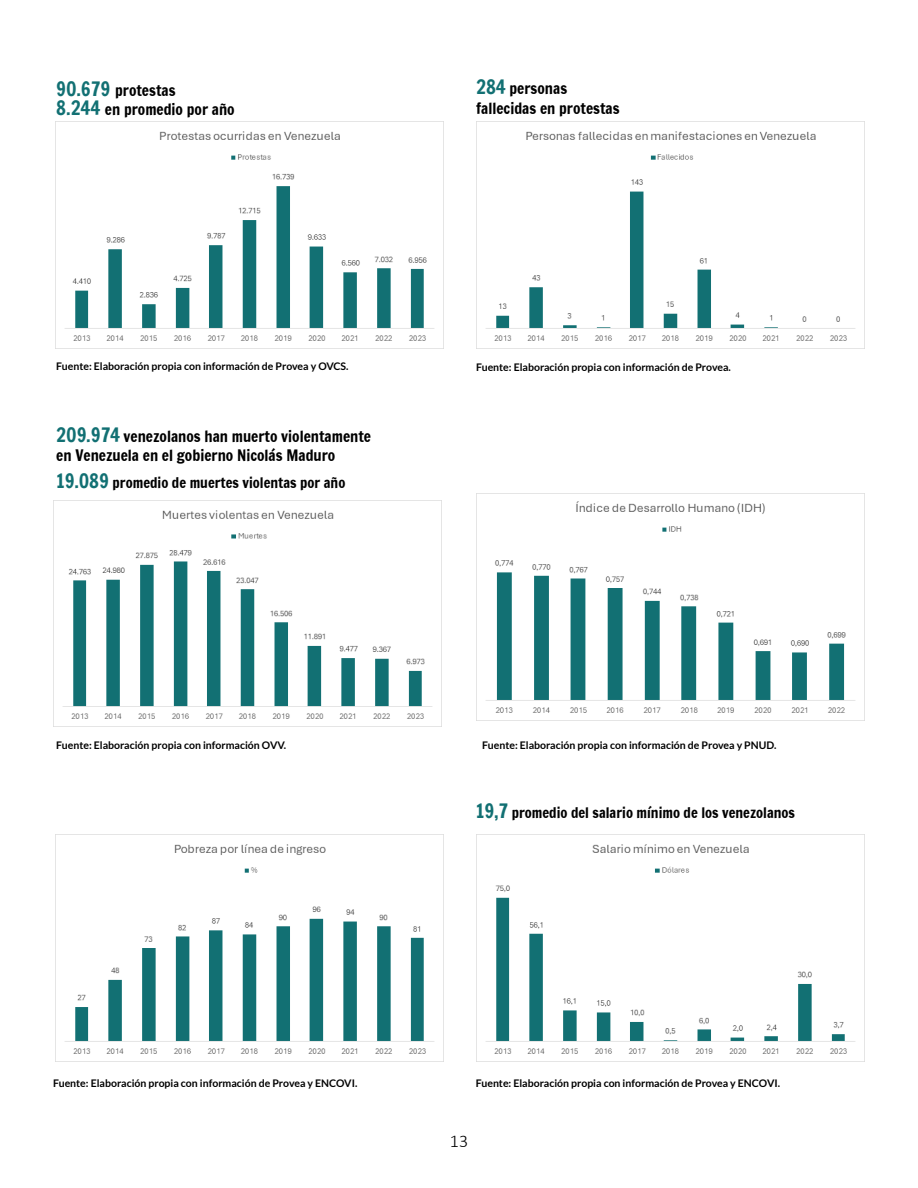
<style>
.page{position:relative;width:918px;height:1188px;background:#fff}
.page>*{position:absolute;margin:0;border:0;box-sizing:border-box;transform-origin:0 0}
.t1{font:300 18px "Calibri";color:#000}
.t2{font:15.3px/19px "Francois One";color:#000}
.t3{font:14.4px "Francois One";color:#000}
.t4{font:700 10.5px "Lato";color:#000}
.s1{font-size:19.05px;color:#127073}
</style>
<div class="page">
<img style="left:56px;top:121px;width:388px;height:227px">
<img style="left:476px;top:121px;width:388px;height:227px">
<img style="left:53px;top:500px;width:388px;height:227px">
<img style="left:476px;top:835px;width:388px;height:227px">
<img style="left:56px;top:835px;width:388px;height:227px">
<img style="left:476px;top:494px;width:380px;height:226px">
<h2 class="t2" style="left:56px;top:81px;width:180px"><span class="s1">90.679</span> protestas<br><span class="s1">8.244</span> en promedio por año</h2>
<h2 class="t2" style="left:476px;top:80px;width:145px"><span class="s1">284</span> personas fallecidas en protestas</h2>
<p class="t4" style="left:56px;top:361px;width:294px">Fuente: Elaboración propia con información de Provea y OVCS.</p>
<p class="t4" style="left:476px;top:361px;width:256px">Fuente: Elaboración propia con información de Provea.</p>
<h2 class="t2" style="left:56px;top:427px;width:316px"><span class="s1">209.974</span> venezolanos han muerto violentamente en Venezuela en el gobierno Nicolás Maduro</h2>
<h3 class="t3" style="left:56px;top:475px;width:291px"><span class="s1">19.089</span> promedio de muertes violentas por año</h3>
<p class="t4" style="left:56px;top:739px;width:231px">Fuente: Elaboración propia con información OVV.</p>
<p class="t4" style="left:482px;top:739px;width:296px">Fuente: Elaboración propia con información de Provea y PNUD.</p>
<h3 class="t3" style="left:476px;top:805px;width:321px"><span class="s1">19,7</span> promedio del salario mínimo de los venezolanos</h3>
<p class="t4" style="left:53px;top:1077px;width:306px">Fuente: Elaboración propia con información de Provea y ENCOVI.</p>
<p class="t4" style="left:476px;top:1077px;width:306px">Fuente: Elaboración propia con información de Provea y ENCOVI.</p>
<h1 class="t1" style="left:450px;top:1130px;width:20px">13</h1>
</div>
